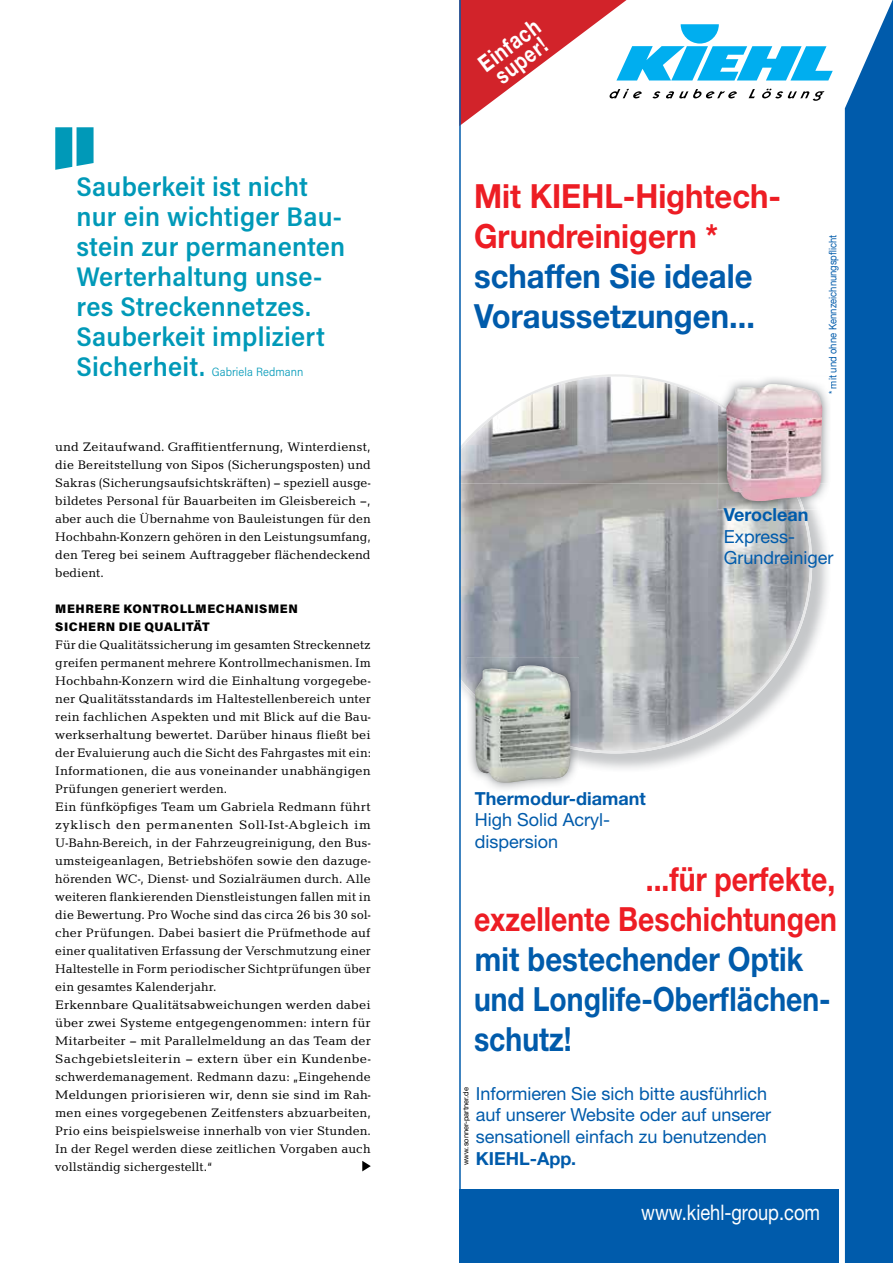
<style>
.page{position:relative;width:893px;height:1263px;background:#fff}
.page>*{position:absolute;margin:0;border:0;box-sizing:border-box;transform-origin:0 0}
.t1{font:700 33.3px/40px "Helvetica Neue";color:#005bab;scale:.88 1}
.t2{font:700 33.3px/40px "Helvetica Neue";color:#ed1d24;text-align:right;scale:.85 1}
.t3{font:700 33.3px/40px "Helvetica Neue";color:#005bab;scale:.93 1}
.t4{font:700 33.3px/40px "Helvetica Neue";color:#ed1d24;scale:.93 1}
.t5{font:600 27px/30px "Acumin Pro Semi Cond";letter-spacing:.01em;color:#0099b8}
.t6{font:700 23.25px/19.4px "Helvetica Neue";color:#fff;scale:.8 1}
.t7{font:21.45px "Helvetica Neue";color:#fff;scale:.85 1}
.t8{font:18px/21.6px "Helvetica Neue";color:#005bab}
.t9{font:700 18px "Helvetica Neue";color:#005bab}
.t10{font:12.75px/18px "Candida";letter-spacing:.005em;color:#000;text-align:justify}
.t11{font:900 12.3px/18px "Acumin Pro";letter-spacing:.045em;color:#000}
.t12{font:300 12px "Acumin Pro Semi Cond";color:#0099b8}
.t13{font:10.5px "Helvetica Neue";color:#005bab;scale:.9 1}
.t14{font:7.5px "Helvetica Neue";color:#000}
</style>
<div class="page">
<svg style="left:362px;top:1161px;width:9px;height:10px"></svg>
<svg style="left:55px;top:127px;width:39px;height:43px;background:#34adc6"></svg>
<img style="left:461px;top:377px;width:369px;height:106px">
<img style="left:461px;top:509px;width:351px;height:244px">
<img style="left:461px;top:376px;width:257px;height:75px">
<hr style="left:459px;top:0;width:2px;height:1263px;background:#005bab">
<img style="left:718px;top:483px;width:73px;height:26px">
<img style="left:791px;top:501px;width:13px;height:8px">
<img style="left:718px;top:402px;width:8px;height:81px">
<svg style="left:829px;top:377px;width:1px;height:17px"></svg>
<img style="left:726px;top:384px;width:96px;height:117px">
<img style="left:467px;top:750px;width:112px;height:39px">
<img style="left:467px;top:657px;width:112px;height:30px">
<img style="left:467px;top:687px;width:112px;height:63px">
<img style="left:475px;top:665px;width:96px;height:118px">
<div style="left:459px;top:1189px;width:380px;height:74px;background:#005bab"></div>
<div style="left:845px;top:1px;width:48px;height:1262px;background:#005bab"></div>
<svg style="left:459px;top:0;width:374px;height:126px"></svg>
<h2 class="t5" style="left:77px;top:170px;width:270px">Sauberkeit ist nicht nur ein wichtiger Bau&shy;stein zur permanenten<br>Werterhaltung unse&shy;res Streckennetzes.<br>Sauberkeit impliziert<br>Sicherheit.</h2>
<p class="t12" style="left:212px;top:363px;width:93px">Gabriela Redmann</p>
<p class="t10" style="left:55px;top:438px;width:317px">und Zeitaufwand. Graffitientfernung, Winterdienst, die Bereitstellung von Sipos (Sicherungsposten) und Sakras (Sicherungsaufsichtskräften) – speziell ausge&shy;bildetes Personal für Bauarbeiten im Gleisbereich –, aber auch die Übernahme von Bauleistungen für den Hochbahn-Konzern gehören in den Leistungsumfang, den Tereg bei seinem Auftraggeber flächendeckend bedient.</p>
<p class="t11" style="left:55px;top:599px;width:244px">MEHRERE KONTROLLMECHANISMEN -SICHERN DIE QUALITÄT</p>
<p class="t10" style="left:55px;top:636px;width:317px;text-align:left">Für die Qualitätssicherung im gesamten Streckennetz greifen permanent mehrere Kontrollmechanismen. Im Hochbahn-Konzern wird die Einhaltung vorgegebe&shy;ner Qualitätsstandards im Haltestellenbereich unter rein fachlichen Aspekten und mit Blick auf die Bau&shy;werkserhaltung bewertet. Darüber hinaus fließt bei der Evaluierung auch die Sicht des Fahrgastes mit ein:<br>Informationen, die aus voneinander unabhängigen Prüfungen generiert werden.<br>Ein fünfköpfiges Team um Gabriela Redmann führt zyklisch den permanenten Soll-Ist-Abgleich im U-Bahn-Bereich, in der Fahrzeugreinigung, den Bus&shy;umsteigeanlagen, Betriebshöfen sowie den dazuge&shy;hörenden WC-, Dienst- und Sozialräumen durch. Alle weiteren flankierenden Dienstleistungen fallen mit in die Bewertung. Pro Woche sind das circa 26 bis 30 sol&shy;cher Prüfungen. Dabei basiert die Prüfmethode auf einer qualitativen Erfassung der Verschmutzung einer Haltestelle in Form periodischer Sichtprüfungen über ein gesamtes Kalenderjahr.<br>Erkennbare Qualitätsabweichungen werden dabei über zwei Systeme entgegengenommen: intern für Mitarbeiter – mit Parallelmeldung an das Team der Sachgebietsleiterin – extern über ein Kundenbe&shy;schwerdemanagement. Redmann dazu: „Eingehende Meldungen priorisieren wir, denn sie sind im Rah&shy;men eines vorgegebenen Zeitfensters abzuarbeiten, Prio eins beispielsweise innerhalb von vier Stunden.<br>In der Regel werden diese zeitlichen Vorgaben auch vollständig sichergestellt.“</p>
<h3 class="t6" style="left:475px;top:58px;width:90px;rotate:-37deg">Einfach super!</h3>
<h1 class="t4" style="left:474px;top:175px;width:332px">Mit KIEHL-Hightech-<br>Grundreinigern *</h1>
<h1 class="t3" style="left:474px;top:255px;width:303px">schaffen Sie ideale<br>Voraussetzungen...</h1>
<p class="t13" style="left:826px;top:388px;width:172px;rotate:-90deg">m und ohne Kennzeichnungspflicht</p>
<p class="t13" style="left:826px;top:394px;width:23px;rotate:-90deg">* it</p>
<h3 class="t9" style="left:724px;top:504px;width:86px">Veroclean</h3>
<h3 class="t8" style="left:724px;top:525px;width:111px">Express-<br>Grundreiniger</h3>
<h3 class="t9" style="left:475px;top:787px;width:172px">Thermodur-diamant</h3>
<h3 class="t8" style="left:475px;top:809px;width:137px">High Solid Acryl&shy;dispersion</h3>
<h1 class="t2" style="left:474px;top:859px;width:429px">...für perfekte,<br>exzellente Beschichtungen</h1>
<h1 class="t1" style="left:474px;top:939px;width:407px">mit bestechender Optik und Longlife-Oberflächen&shy;schutz!</h1>
<p class="t14" style="left:461px;top:1165px;width:80px;rotate:-90deg">www.sonner-partner.de</p>
<h3 class="t8" style="left:476px;top:1082px;width:297px">Informieren Sie sich bitte ausführlich auf unserer Website oder auf unserer sensationell einfach zu benutzenden</h3>
<h3 class="t9" style="left:476px;top:1147px;width:102px">KIEHL-App.</h3>
<h3 class="t7" style="left:641px;top:1199px;width:212px">www.kiehl-group.com</h3>
</div>
